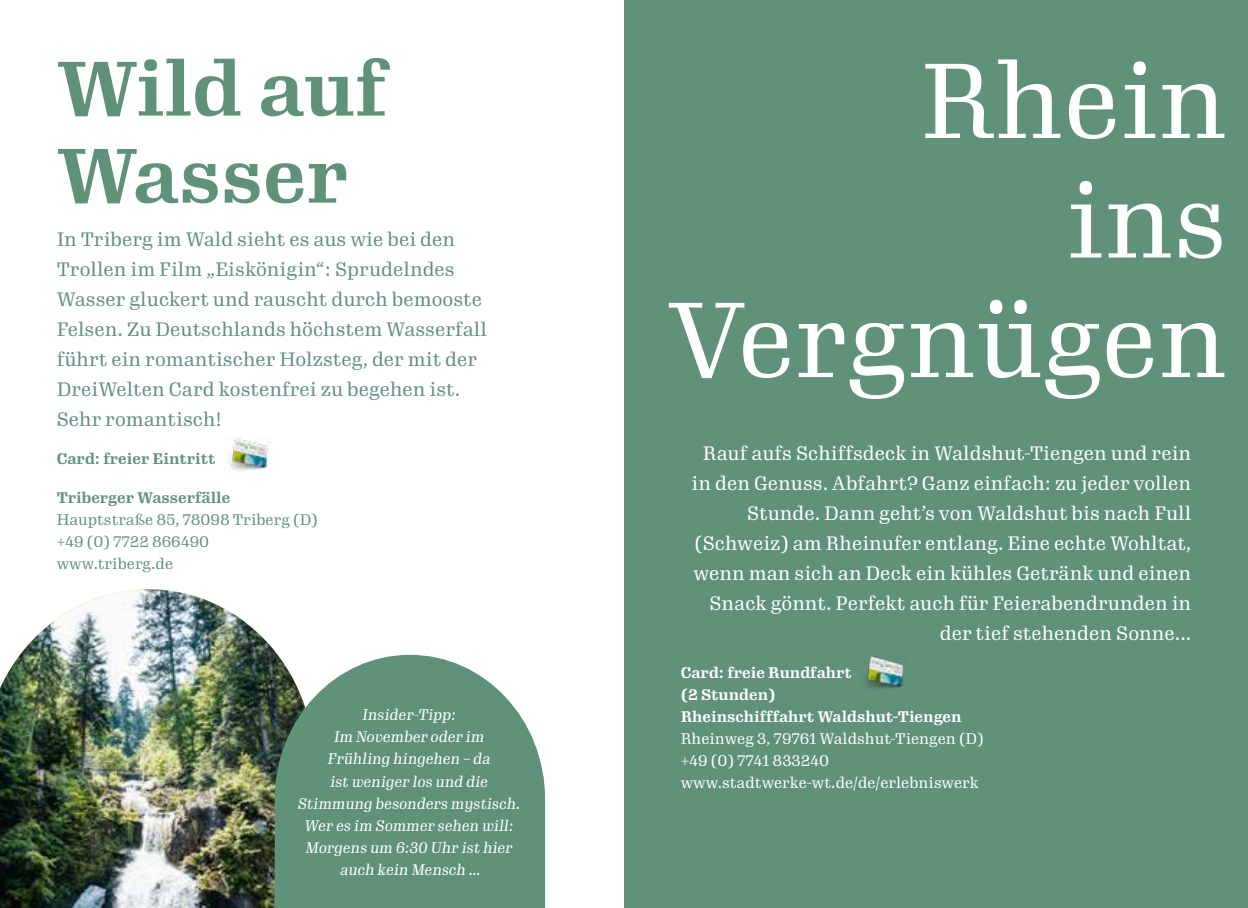
<style>
.page{position:relative;width:1248px;height:908px;background:#fff}
.page>*{position:absolute;margin:0;border:0;box-sizing:border-box;transform-origin:0 0}
.t1{font:104px/119.4px "Gimlet Text Narrow";color:#fff;text-align:right}
.t2{font:700 75.4px/87px "Gimlet Text Narrow";color:#60927a}
.t3{font:19px/30px "Gimlet Text Narrow";color:#fff;text-align:right}
.t4{font:19px/30px "Gimlet Text Narrow";color:#60927a}
.t5{font:italic 15px/22px "Gimlet Text Narrow";color:#fff;text-align:center}
.t6{font:15px/22px "Gimlet Text Narrow";color:#fff}
.t7{font:700 15px/22px "Gimlet Text Narrow";color:#fff}
.t8{font:15px/22px "Gimlet Text Narrow";color:#60927a}
.t9{font:700 15px "Gimlet Text Narrow";color:#60927a}
</style>
<div class="page">
<div style="left:624px;top:0;width:623px;height:907px;background:#60927a"></div>
<img style="left:0;top:589px;width:277px;height:318px">
<img style="left:865px;top:656px;width:39px;height:33px">
<img style="left:228px;top:437px;width:43px;height:34px">
<svg style="left:275px;top:654px;width:270px;height:253px;background:#6e9a85"></svg>
<h2 class="t2" style="left:57px;top:41px;width:332px">Wild auf<br>Wasser</h2>
<p class="t4" style="left:57px;top:223px;width:431px">In Triberg im Wald sieht es aus wie bei den Trollen im Film „Eiskönigin“: Sprudelndes Wasser gluckert und rauscht durch bemooste Felsen. Zu Deutschlands höchstem Wasserfall führt ein romantischer Holzsteg, der mit der DreiWelten Card kostenfrei zu begehen ist.<br>Sehr romantisch!</p>
<p class="t9" style="left:57px;top:448px;width:160px">Card: freier Eintritt</p>
<p class="t9" style="left:57px;top:486px;width:175px">Triberger Wasserfälle</p>
<p class="t8" style="left:57px;top:507px;width:262px">Hauptstraße 85, 78098 Triberg (D) +49 (0) 7722 866490 www.triberg.de</p>
<p class="t5" style="left:298px;top:702px;width:224px">Insider-Tipp:<br>Im November oder im<br>Frühling hingehen – da<br>ist weniger los und die<br>Stimmung besonders mystisch.<br>Wer es im Sommer sehen will:<br>Morgens um 6:30 Uhr ist hier auch kein Mensch …</p>
<h1 class="t1" style="left:667px;top:35px;width:561px">Rhein<br>ins<br>Vergnügen</h1>
<p class="t3" style="left:691px;top:436px;width:501px">Rauf aufs Schiffsdeck in Waldshut-Tiengen und rein in den Genuss. Abfahrt? Ganz einfach: zu jeder vollen Stunde. Dann geht’s von Waldshut bis nach Full (Schweiz) am Rheinufer entlang. Eine echte Wohltat, wenn man sich an Deck ein kühles Getränk und einen Snack gönnt. Perfekt auch für Feierabendrunden in der tief stehenden Sonne...</p>
<p class="t7" style="left:680px;top:660px;width:282px">Card: freie Rundfahrt<br>(2 Stunden)<br>Rheinschifffahrt Waldshut-Tiengen</p>
<p class="t6" style="left:680px;top:726px;width:304px">Rheinweg 3, 79761 Waldshut-Tiengen (D) +49 (0) 7741 833240 www.stadtwerke-wt.de/de/erlebniswerk</p>
</div>
